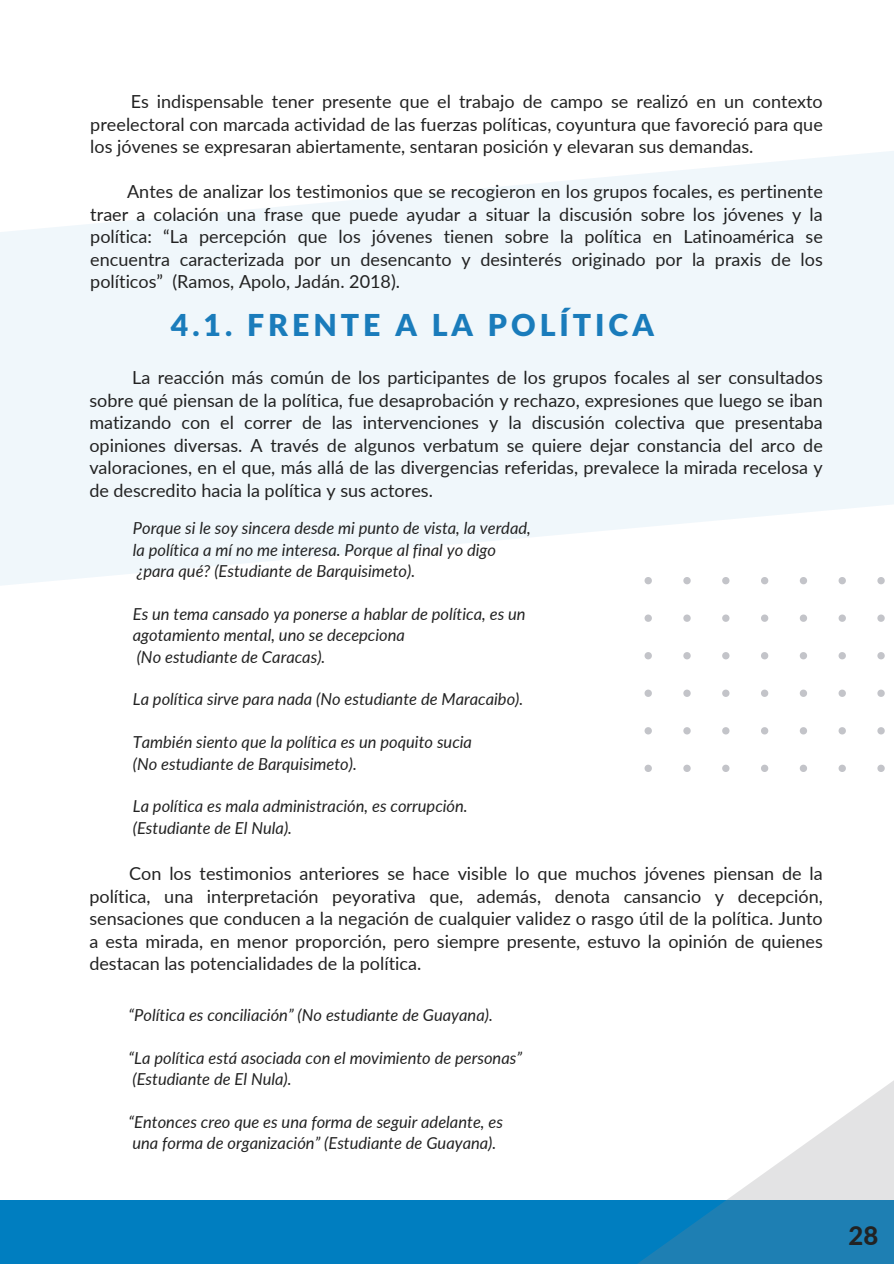
<style>
.page{position:relative;width:894px;height:1264px;background:#fff}
.page>*{position:absolute;margin:0;border:0;box-sizing:border-box;transform-origin:0 0}
.t1{font:900 30.3px "Lato Latin";letter-spacing:.13em;color:#1a7cbb}
.t2{font:800 25.65px "Lato";color:#222}
.t3{font:18px/22.5px "Lato";color:#222;text-align:justify}
.t4{font:italic 16.5px "Lato";color:#222}
</style>
<div class="page">
<div style="left:0;top:1199px;width:893px;height:64px;background:#007ec0"></div>
<svg style="left:0;top:151px;width:893px;height:435px;fill:#f0f7fb"></svg>
<svg style="left:594px;top:1081px;width:299px;height:182px"></svg>
<svg style="left:644px;top:577px;width:249px;height:195px"></svg>
<p class="t3" style="left:90px;top:90px;width:733px;text-indent:40px">Es indispensable tener presente que el trabajo de campo se realizó en un contexto preelectoral con marcada actividad de las fuerzas políticas, coyuntura que favoreció para que los jóvenes se expresaran abiertamente, sentaran posición y elevaran sus demandas.</p>
<p class="t3" style="left:90px;top:180px;width:733px;text-indent:37px">Antes de analizar los testimonios que se recogieron en los grupos focales, es pertinente traer a colación una frase que puede ayudar a situar la discusión sobre los jóvenes y la política: “La percepción que los jóvenes tienen sobre la política en Latinoamérica se encuentra caracterizada por un desencanto y desinterés originado por la praxis de los políticos” (Ramos, Apolo, Jadán. 2018).</p>
<h1 class="t1" style="left:171px;top:312px;width:484px">4.1. FRENTE A LA POLÍTICA</h1>
<p class="t3" style="left:89px;top:366px;width:734px;text-indent:43px">La reacción más común de los participantes de los grupos focales al ser consultados sobre qué piensan de la política, fue desaprobación y rechazo, expresiones que luego se iban matizando con el correr de las intervenciones y la discusión colectiva que presentaba opiniones diversas. A través de algunos verbatum se quiere dejar constancia del arco de valoraciones, en el que, más allá de las divergencias referidas, prevalece la mirada recelosa y de descredito hacia la política y sus actores.</p>
<p class="t4" style="left:133px;top:518px;width:399px">Porque si le soy sincera desde mi punto de vista, la verdad,</p>
<p class="t4" style="left:133px;top:539px;width:365px">la política a mí no me interesa. Porque al final yo digo</p>
<p class="t4" style="left:137px;top:561px;width:280px">¿para qué? (Estudiante de Barquisimeto).</p>
<p class="t4" style="left:133px;top:603px;width:394px">Es un tema cansado ya ponerse a hablar de política, es un</p>
<p class="t4" style="left:133px;top:625px;width:273px">agotamiento mental, uno se decepciona</p>
<p class="t4" style="left:137px;top:646px;width:190px">(No estudiante de Caracas).</p>
<p class="t4" style="left:133px;top:689px;width:392px">La política sirve para nada (No estudiante de Maracaibo).</p>
<p class="t4" style="left:133px;top:732px;width:340px">También siento que la política es un poquito sucia</p>
<p class="t4" style="left:133px;top:753px;width:225px">(No estudiante de Barquisimeto).</p>
<p class="t4" style="left:133px;top:796px;width:336px">La política es mala administración, es corrupción.</p>
<p class="t4" style="left:133px;top:817px;width:161px">(Estudiante de El Nula).</p>
<p class="t3" style="left:89px;top:861px;width:734px;text-indent:40px">Con los testimonios anteriores se hace visible lo que muchos jóvenes piensan de la política, una interpretación peyorativa que, además, denota cansancio y decepción, sensaciones que conducen a la negación de cualquier validez o rasgo útil de la política. Junto a esta mirada, en menor proporción, pero siempre presente, estuvo la opinión de quienes destacan las potencialidades de la política.</p>
<p class="t4" style="left:128px;top:1004px;width:366px">“Política es conciliación” (No estudiante de Guayana).</p>
<p class="t4" style="left:128px;top:1047px;width:395px">“La política está asociada con el movimiento de personas”</p>
<p class="t4" style="left:132px;top:1068px;width:161px">(Estudiante de El Nula).</p>
<p class="t4" style="left:128px;top:1111px;width:376px">“Entonces creo que es una forma de seguir adelante, es</p>
<p class="t4" style="left:132px;top:1132px;width:365px">una forma de organización” (Estudiante de Guayana).</p>
<p class="t2" style="left:848px;top:1219px;width:31px">28</p>
</div>
